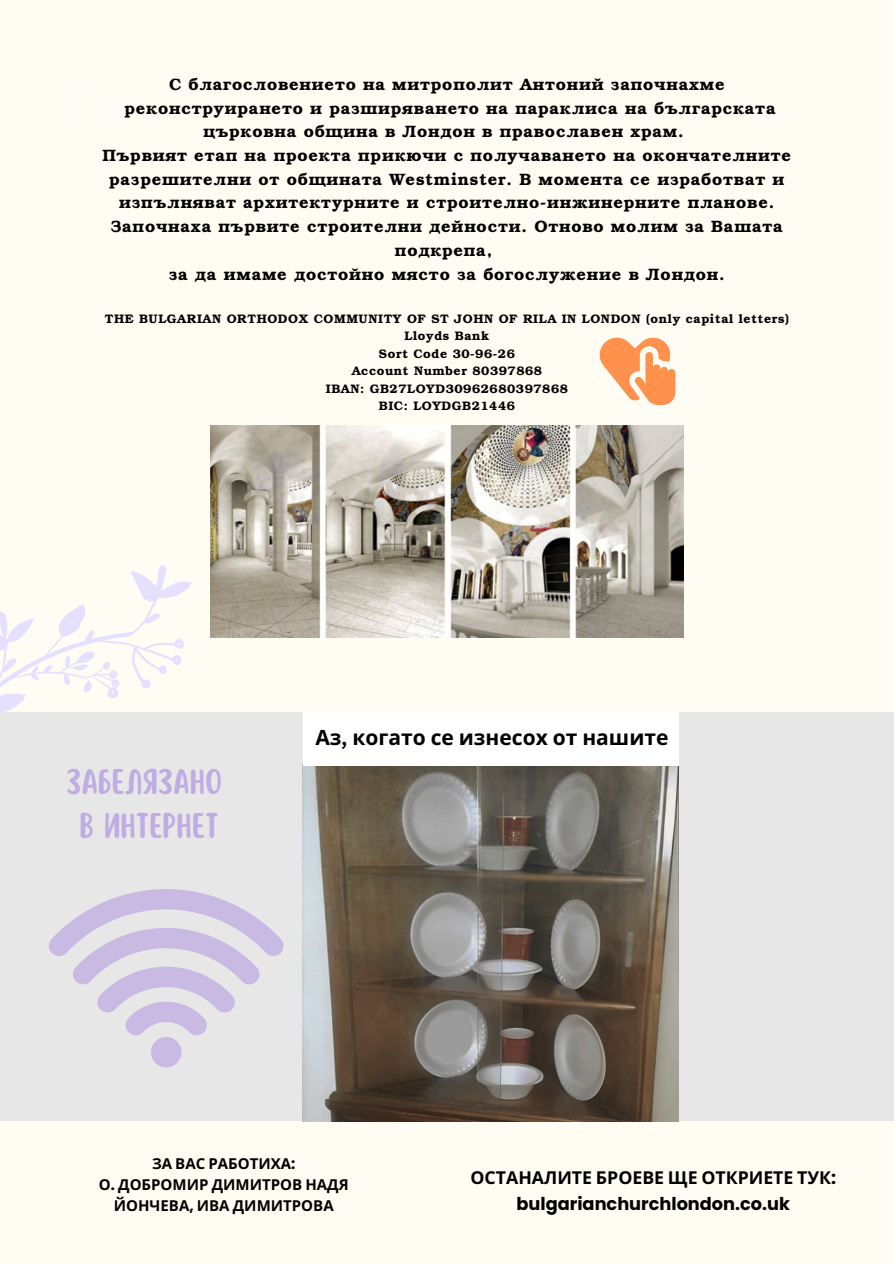
<style>
.page{position:relative;width:894px;height:1264px;background:#fff}
.page>*{position:absolute;margin:0;border:0;box-sizing:border-box;transform-origin:0 0}
.t1{font:31.35px/43.8px "Scripter";color:#bface2;text-align:center}
.t2{font:700 21px "Noto Sans";color:#000}
.t3{font:700 17.7px/25.8px "Noto Sans";color:#000;text-align:center}
.t4{font:700 16.5px/23.7px "Te X Gyre Bonum";letter-spacing:.05em;color:#000;text-align:center}
.t5{font:700 15px/20.7px "Noto Sans";color:#000;text-align:center}
.t6{font:700 12.3px "Te X Gyre Bonum";letter-spacing:.05em;color:#000}
.s1{font-family:"Canva Sans"}
.s2{font-family:"Poppins"}
</style>
<div class="page">
<div style="left:0;top:0;width:893px;height:1263px;background:#fffdf3"></div>
<img style="left:210px;top:425px;width:472px;height:212px">
<svg style="left:599px;top:338px;width:76px;height:67px"></svg>
<div style="left:0;top:712px;width:893px;height:408px;background:#e8e7e8"></div>
<svg style="left:0;top:565px;width:191px;height:147px"></svg>
<img style="left:302px;top:765px;width:376px;height:355px">
<div style="left:302px;top:712px;width:376px;height:53px;background:#fff"></div>
<svg style="left:49px;top:889px;width:234px;height:178px"></svg>
<p class="t4" style="left:102px;top:71px;width:690px">С благословението на митрополит Антоний започнахме реконструирането и разширяването на параклиса на българската църковна община в Лондон в православен храм.<br>Първият етап на проекта прикючи с получаването на окончателните разрешителни от общината Westminster. В момента се изработват и изпълняват архитектурните и строително-инжинерните планове.<br>Започнаха първите строителни дейности. Отново молим за Вашата подкрепа,<br>за да имаме достойно място за богослужение в Лондон.</p>
<p class="t6" style="left:105px;top:309px;width:685px">THE BULGARIAN ORTHODOX COMMUNITY OF ST JOHN OF RILA IN LONDON (only capital letters)</p>
<p class="t6" style="left:404px;top:326px;width:86px">Lloyds Bank</p>
<p class="t6" style="left:379px;top:344px;width:137px">Sort Code 30-96-26</p>
<p class="t6" style="left:351px;top:361px;width:192px">Account Number 80397868</p>
<p class="t6" style="left:326px;top:379px;width:244px">IBAN: GB27LOYD30962680397868</p>
<p class="t6" style="left:379px;top:396px;width:138px">BIC: LOYDGB21446</p>
<h1 class="t1" style="left:66px;top:761px;width:157px">Забелязано в интернет</h1>
<p class="t2" style="left:315px;top:722px;width:354px">Аз<span class="s1">,</span> когато се изнесох от нашите</p>
<p class="t5" style="left:99px;top:1153px;width:251px">ЗА ВАС РАБОТИХА<span class="s2">:<br></span>О<span class="s2">.</span> ДОБРОМИР ДИМИТРОВ НАДЯ<br>ЙОНЧЕВА<span class="s2">,</span> ИВА ДИМИТРОВА</p>
<p class="t3" style="left:470px;top:1164px;width:367px">ОСТАНАЛИТЕ БРОЕВЕ ЩЕ ОТКРИЕТЕ ТУК<span class="s2">: bulgarianchurchlondon.co.uk</span></p>
</div>
